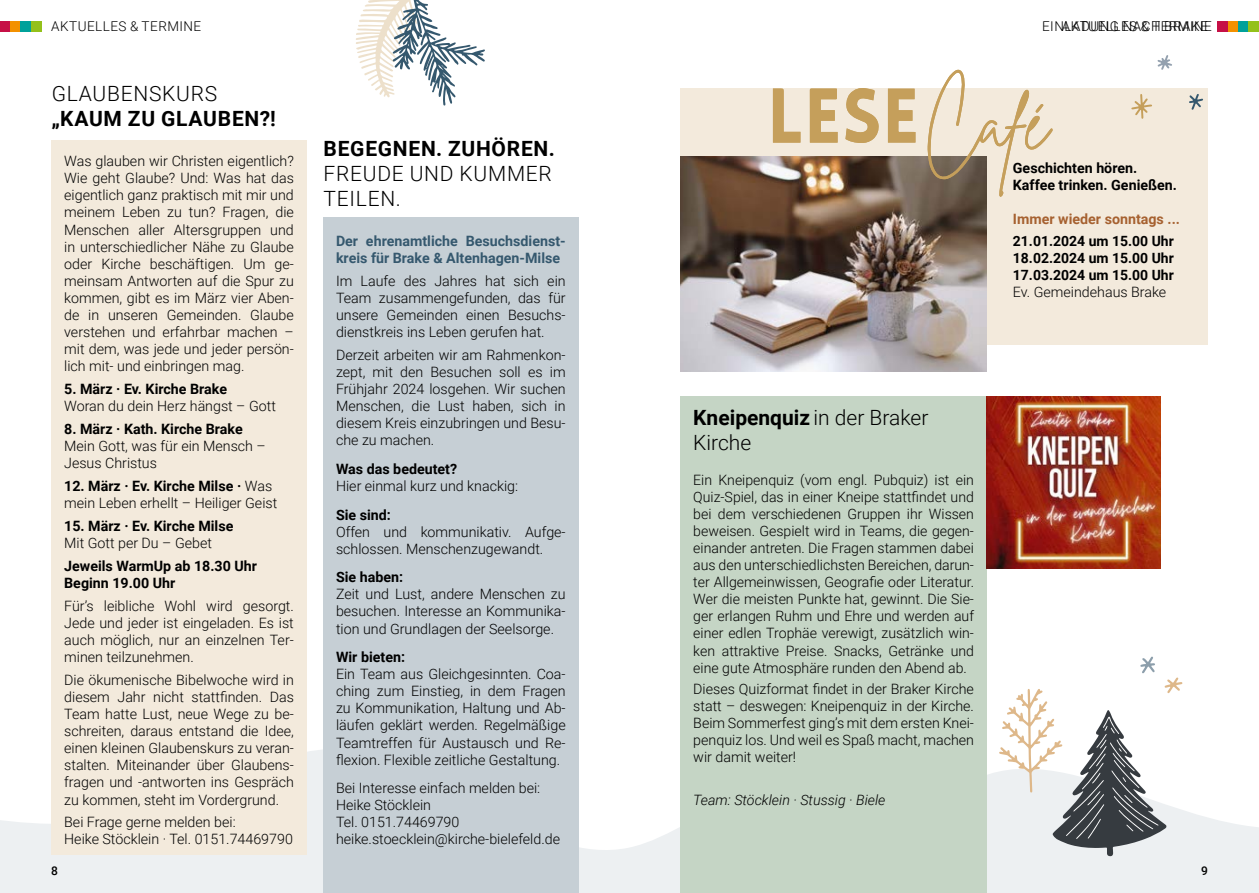
<style>
.page{position:relative;width:1259px;height:893px;background:#fff}
.page>*{position:absolute;margin:0;border:0;box-sizing:border-box;transform-origin:0 0}
.t1{font:300 21px/25.2px "Roboto";letter-spacing:.035em;color:#000}
.t2{font:700 21px "Roboto";letter-spacing:.035em;color:#000}
.t3{font:300 14.25px/17.1px "Roboto";color:#000;text-align:justify}
.t4{font:700 14.25px/17.1px "Roboto";color:#000}
.t5{font:700 14.25px/17.1px "Roboto";color:#35586e}
.t6{font:italic 300 14.25px "Roboto";color:#000}
.t7{font:700 14.25px "Roboto";color:#a66130}
.t8{font:700 14.1px/17.1px "Roboto";color:#000;text-align:justify}
.t9{font:300 13.5px "Roboto";letter-spacing:.035em;color:#000}
.t10{font:500 12px "Roboto";color:#000}
.s1{font-weight:700}
</style>
<div class="page">
<svg style="left:0;top:732px;width:1259px;height:161px;fill:#edf0f2"></svg>
<svg style="left:999px;top:657px;width:183px;height:199px"></svg>
<div style="left:1217px;top:21px;width:11px;height:11px;background:#c61046"></div>
<div style="left:1228px;top:21px;width:10px;height:11px;background:#f39100"></div>
<div style="left:1238px;top:21px;width:10px;height:11px;background:#00a19a"></div>
<div style="left:1248px;top:21px;width:11px;height:11px;background:#94c11a"></div>
<div style="left:0;top:21px;width:10px;height:11px;background:#c61046"></div>
<div style="left:10px;top:21px;width:11px;height:11px;background:#f39100"></div>
<div style="left:21px;top:21px;width:10px;height:11px;background:#00a19a"></div>
<div style="left:31px;top:21px;width:10px;height:11px;background:#94c11a"></div>
<div style="left:51px;top:140px;width:256px;height:715px;background:#f3eadc"></div>
<div style="left:323px;top:218px;width:255px;height:675px;background:#c6cfd5"></div>
<svg style="left:356px;top:0;width:129px;height:106px"></svg>
<div style="left:680px;top:397px;width:306px;height:496px;background:#c5d5c5"></div>
<div style="left:680px;top:88px;width:528px;height:256px;background:#f3eadc"></div>
<img style="left:680px;top:156px;width:306px;height:216px">
<svg style="left:773px;top:69px;width:279px;height:128px"></svg>
<svg style="left:1131px;top:94px;width:21px;height:25px"></svg>
<svg style="left:1157px;top:55px;width:15px;height:15px"></svg>
<svg style="left:1189px;top:94px;width:14px;height:16px"></svg>
<img style="left:986px;top:397px;width:174px;height:171px">
<p class="t9" style="left:51px;top:17px;width:152px">AKTUELLES &amp; TERMINE</p>
<p class="t9" style="left:1062px;top:17px;width:152px">AKTUELLES &amp; TERMINE</p>
<p class="t9" style="left:1042px;top:17px;width:167px">EINLADUNG NACH BRAKE</p>
<h1 class="t1" style="left:52px;top:80px;width:167px">GLAUBENSKURS</h1>
<h1 class="t2" style="left:51px;top:104px;width:226px">„KAUM ZU GLAUBEN?!</h1>
<p class="t3" style="left:64px;top:152px;width:231px">Was glauben wir Christen eigentlich?<br>Wie geht Glaube? Und: Was hat das eigentlich ganz praktisch mit mir und meinem Leben zu tun? Fragen, die Menschen aller Altersgruppen und in unterschiedlicher Nähe zu Glaube oder Kirche beschäftigen. Um ge&shy;meinsam Antworten auf die Spur zu kommen, gibt es im März vier Aben&shy;de in unseren Gemeinden. Glaube verstehen und erfahrbar machen – mit dem, was jede und jeder persön&shy;lich mit- und einbringen mag.</p>
<p class="t4" style="left:64px;top:380px;width:164px">5. März · Ev. Kirche Brake</p>
<p class="t3" style="left:64px;top:397px;width:213px">Woran du dein Herz hängst – Gott</p>
<p class="t4" style="left:64px;top:420px;width:180px">8. März · Kath. Kirche Brake</p>
<p class="t3" style="left:64px;top:437px;width:203px">Mein Gott, was für ein Mensch –<br>Jesus Christus</p>
<p class="t3" style="left:64px;top:477px;width:215px"><span class="s1">12. März · Ev. Kirche Milse ·</span> Was mein Leben erhellt – Heiliger Geist</p>
<p class="t4" style="left:64px;top:517px;width:171px">15. März · Ev. Kirche Milse</p>
<p class="t3" style="left:64px;top:534px;width:149px">Mit Gott per Du – Gebet</p>
<p class="t4" style="left:64px;top:557px;width:194px">Jeweils WarmUp ab 18.30 Uhr<br>Beginn 19.00 Uhr</p>
<p class="t3" style="left:64px;top:597px;width:231px">Für’s leibliche Wohl wird gesorgt.<br>Jede und jeder ist eingeladen. Es ist auch möglich, nur an einzelnen Ter&shy;minen teilzunehmen.</p>
<p class="t3" style="left:64px;top:671px;width:231px">Die ökumenische Bibelwoche wird in diesem Jahr nicht stattfinden. Das Team hatte Lust, neue Wege zu be&shy;schreiten, daraus entstand die Idee, einen kleinen Glaubenskurs zu veran&shy;stalten. Miteinander über Glaubens&shy;fragen und -antworten ins Gespräch zu kommen, steht im Vordergrund.</p>
<p class="t3" style="left:64px;top:813px;width:230px">Bei Frage gerne melden bei:<br>Heike Stöcklein · Tel. 0151.74469790</p>
<h1 class="t2" style="left:324px;top:134px;width:233px">BEGEGNEN. ZUHÖREN.</h1>
<h1 class="t1" style="left:324px;top:160px;width:230px">FREUDE UND KUMMER<br>TEILEN.</h1>
<p class="t5" style="left:336px;top:232px;width:231px">Der ehrenamtliche Besuchsdienst&shy;kreis für Brake &amp; Altenhagen-Milse</p>
<p class="t3" style="left:336px;top:272px;width:231px">Im Laufe des Jahres hat sich ein Team zusammengefunden, das für unsere Gemeinden einen Besuchs&shy;dienstkreis ins Leben gerufen hat.</p>
<p class="t3" style="left:336px;top:346px;width:231px">Derzeit arbeiten wir am Rahmenkon&shy;zept, mit den Besuchen soll es im Frühjahr 2024 losgehen. Wir suchen Menschen, die Lust haben, sich in diesem Kreis einzubringen und Besu&shy;che zu machen.</p>
<p class="t4" style="left:336px;top:460px;width:123px">Was das bedeutet?</p>
<p class="t3" style="left:336px;top:477px;width:184px">Hier einmal kurz und knackig:</p>
<p class="t4" style="left:336px;top:505px;width:56px">Sie sind:</p>
<p class="t3" style="left:336px;top:522px;width:231px">Offen und kommunikativ. Aufge&shy;schlossen. Menschenzugewandt.</p>
<p class="t4" style="left:336px;top:568px;width:69px">Sie haben:</p>
<p class="t3" style="left:336px;top:585px;width:231px">Zeit und Lust, andere Menschen zu besuchen. Interesse an Kommunika&shy;tion und Grundlagen der Seelsorge.</p>
<p class="t4" style="left:336px;top:648px;width:71px">Wir bieten:</p>
<p class="t3" style="left:336px;top:665px;width:231px">Ein Team aus Gleichgesinnten. Coa&shy;ching zum Einstieg, in dem Fragen zu Kommunikation, Haltung und Ab&shy;läufen geklärt werden. Regelmäßige Teamtreffen für Austausch und Re&shy;flexion. Flexible zeitliche Gestaltung.</p>
<p class="t3" style="left:336px;top:779px;width:226px;text-align:left">Bei Interesse einfach melden bei:<br>Heike Stöcklein<br>Tel. 0151.74469790 heike.stoecklein@kirche-bielefeld.de</p>
<p class="t4" style="left:1013px;top:159px;width:166px">Geschichten hören.<br>Kaffee trinken. Genießen.</p>
<p class="t7" style="left:1013px;top:209px;width:168px">Immer wieder sonntags ...</p>
<p class="t8" style="left:1013px;top:232px;width:162px">21.01.2024 um 15.00 Uhr 18.02.2024 um 15.00 Uhr 17.03.2024 um 15.00 Uhr</p>
<p class="t3" style="left:1013px;top:283px;width:155px">Ev. Gemeindehaus Brake</p>
<h1 class="t1" style="left:693px;top:404px;width:237px"><span class="s1">Kneipenquiz</span> in der Braker<br>Kirche</h1>
<p class="t3" style="left:693px;top:470px;width:282px">Ein Kneipenquiz (vom engl. Pubquiz) ist ein Quiz-Spiel, das in einer Kneipe stattfindet und bei dem verschiedenen Gruppen ihr Wissen beweisen. Gespielt wird in Teams, die gegen&shy;einander antreten. Die Fragen stammen dabei aus den unterschiedlichsten Bereichen, darun&shy;ter Allgemeinwissen, Geografie oder Literatur.<br>Wer die meisten Punkte hat, gewinnt. Die Sie&shy;ger erlangen Ruhm und Ehre und werden auf einer edlen Trophäe verewigt, zusätzlich win&shy;ken attraktive Preise. Snacks, Getränke und eine gute Atmosphäre runden den Abend ab.</p>
<p class="t3" style="left:693px;top:680px;width:282px">Dieses Quizformat findet in der Braker Kirche statt – deswegen: Kneipenquiz in der Kirche.<br>Beim Sommerfest ging’s mit dem ersten Knei&shy;penquiz los. Und weil es Spaß macht, machen wir damit weiter!</p>
<p class="t6" style="left:693px;top:790px;width:194px">Team: Stöcklein · Stussig · Biele</p>
<p class="t10" style="left:51px;top:863px;width:8px">8</p>
<p class="t10" style="left:1201px;top:863px;width:8px">9</p>
</div>
